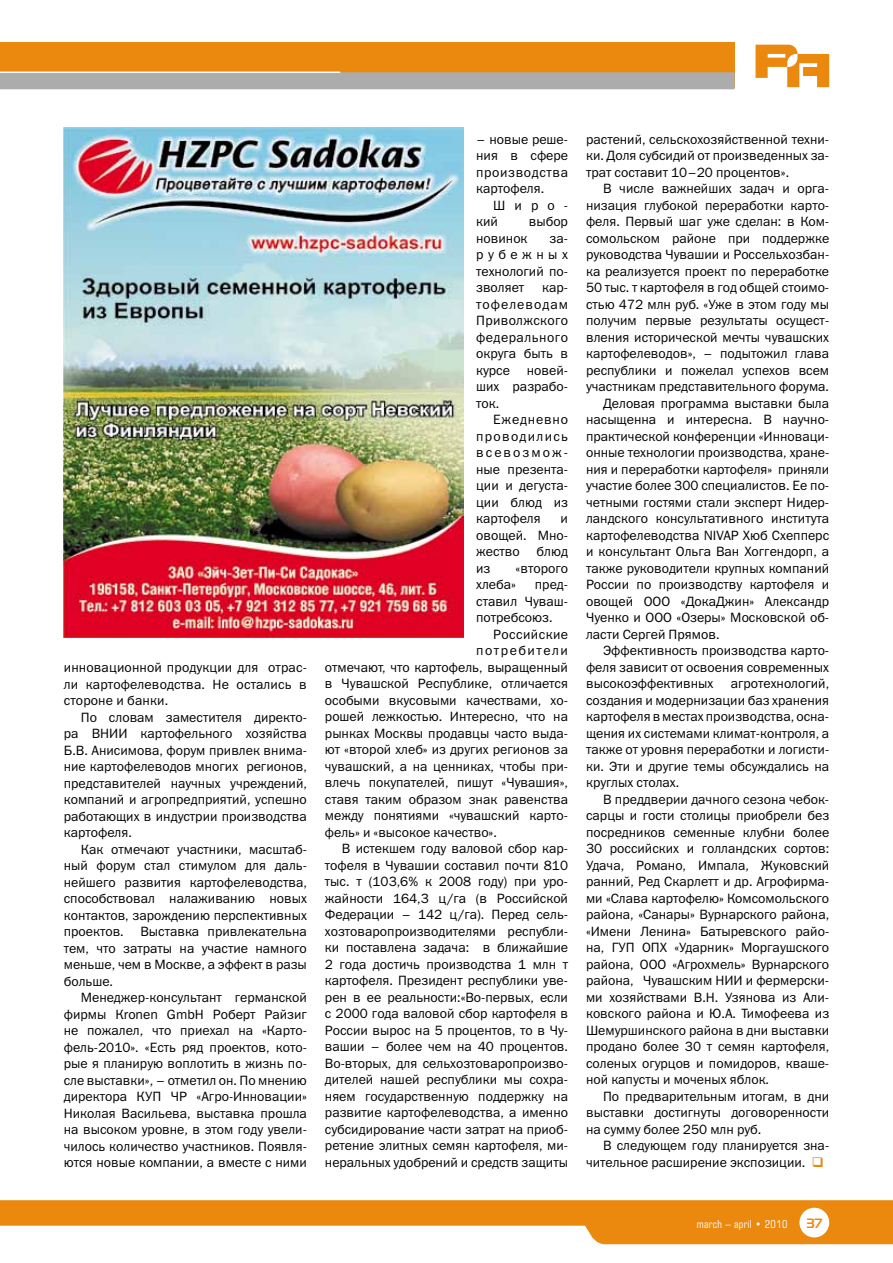
<style>
.page{position:relative;width:893px;height:1263px;background:#fff}
.page>*{position:absolute;margin:0;border:0;box-sizing:border-box;transform-origin:0 0}
.t1{font:13.5px/16.5px "Franklin Gothic Book C";color:#000;text-align:justify}
.t2{font:13.5px "Franklin Gothic Book C";letter-spacing:.115em;color:#000}
.t3{font:13.5px "Franklin Gothic Book C";letter-spacing:.03em;color:#000}
.t4{font:700 13.5px "Magistral C";color:#eb880e}
.t5{font:10.5px "Europe Cond";letter-spacing:.03em;color:#fff}
.s1{color:#eb880e}
</style>
<div class="page">
<svg style="left:0;top:1200px;width:893px;height:44px"></svg>
<div style="left:799px;top:1208px;width:30px;height:29px;background:#fff;border-radius:50%"></div>
<svg style="left:0;top:43px;width:830px;height:47px"></svg>
<hr style="left:0;top:72px;width:340px;height:1px;background:#fff">
<img style="left:64px;top:128px;width:399px;height:510px">
<p class="t1" style="left:64px;top:659px;width:245px">инновационной продукции для отрас&shy;ли картофелеводства. Не остались в стороне и банки.</p>
<p class="t1" style="left:64px;top:709px;width:245px;text-indent:17px">По словам заместителя директо&shy;ра ВНИИ картофельного хозяйства Б.В. Анисимова, форум привлек внима&shy;ние картофелеводов многих регионов, представителей научных учреждений, компаний и агропредприятий, успешно работающих в индустрии производства картофеля.</p>
<p class="t1" style="left:64px;top:841px;width:245px;text-indent:17px">Как отмечают участники, масштаб&shy;ный форум стал стимулом для даль&shy;нейшего развития картофелеводства, способствовал налаживанию новых контактов, зарождению перспективных проектов. Выставка привлекательна тем, что затраты на участие намного меньше, чем в Москве, а эффект в разы больше.</p>
<p class="t1" style="left:64px;top:989px;width:245px;text-indent:17px">Менеджер-консультант германской фирмы Кronen GmbH Роберт Райзиг не пожалел, что приехал на «Карто&shy;фель-2010». «Есть ряд проектов, кото&shy;рые я планирую воплотить в жизнь по&shy;сле выставки», – отметил он. По мнению директора КУП ЧР «Агро-Инновации» Николая Васильева, выставка прошла на высоком уровне, в этом году увели&shy;чилось количество участников. Появля&shy;ются новые компании, а вместе с ними</p>
<p class="t1" style="left:476px;top:131px;width:93px">– новые реше&shy;ния в сфере производства картофеля.</p>
<p class="t1" style="left:476px;top:197px;width:93px;text-indent:17px">Широ&shy;кий</p>
<p class="t1" style="left:529px;top:213px;width:41px">выбор</p>
<p class="t1" style="left:476px;top:230px;width:93px;text-indent:73px">за&shy;рубежных технологий по&shy;зволяет</p>
<p class="t1" style="left:476px;top:230px;width:53px">новинок</p>
<p class="t1" style="left:476px;top:279px;width:93px;text-indent:66px">кар&shy;тофелеводам Приволжского федерального округа быть в курсе</p>
<p class="t1" style="left:476px;top:362px;width:93px;text-indent:51px">новей&shy;ших разрабо&shy;ток.</p>
<p class="t1" style="left:476px;top:411px;width:93px;text-indent:17px">Ежедневно проводились всевозмож&shy;ные презента&shy;ции и дегуста&shy;ции блюд из картофеля</p>
<p class="t1" style="left:476px;top:510px;width:93px;text-indent:84px">и овощей. Мно&shy;жество блюд из</p>
<p class="t1" style="left:476px;top:560px;width:93px;text-indent:39px">«второго хлеба»</p>
<p class="t1" style="left:476px;top:576px;width:93px;text-indent:59px">пред&shy;ставил Чуваш&shy;потребсоюз.</p>
<p class="t3" style="left:493px;top:627px;width:76px">Российские</p>
<p class="t2" style="left:476px;top:643px;width:93px">потребители</p>
<p class="t1" style="left:325px;top:659px;width:245px">отмечают, что картофель, выращенный</p>
<p class="t1" style="left:325px;top:675px;width:245px">в Чувашской Республике, отличается</p>
<p class="t1" style="left:325px;top:692px;width:245px">особыми вкусовыми качествами, хо-</p>
<p class="t1" style="left:325px;top:708px;width:245px">рошей лежкостью. Интересно, что на</p>
<p class="t1" style="left:325px;top:725px;width:245px">рынках Москвы продавцы часто выда-</p>
<p class="t1" style="left:325px;top:741px;width:245px">ют «второй хлеб» из других регионов за</p>
<p class="t1" style="left:325px;top:758px;width:245px">чувашский, а на ценниках, чтобы при-</p>
<p class="t1" style="left:325px;top:774px;width:245px">влечь покупателей, пишут «Чувашия»,</p>
<p class="t1" style="left:325px;top:791px;width:245px">ставя таким образом знак равенства</p>
<p class="t1" style="left:325px;top:807px;width:245px">между понятиями «чувашский карто-</p>
<p class="t1" style="left:325px;top:824px;width:173px">фель» и «высокое качество».</p>
<p class="t1" style="left:342px;top:840px;width:228px">В истекшем году валовой сбор кар-</p>
<p class="t1" style="left:325px;top:857px;width:245px">тофеля в Чувашии составил почти 810</p>
<p class="t1" style="left:325px;top:873px;width:245px">тыс. т (103,6% к 2008 году) при уро-</p>
<p class="t1" style="left:325px;top:890px;width:245px">жайности 164,3 ц/га (в Российской</p>
<p class="t1" style="left:325px;top:906px;width:245px">Федерации – 142 ц/га). Перед сель-</p>
<p class="t1" style="left:325px;top:923px;width:245px">хозтоваропроизводителями республи-</p>
<p class="t1" style="left:325px;top:939px;width:245px">ки поставлена задача: в ближайшие</p>
<p class="t1" style="left:325px;top:956px;width:245px">2 года достичь производства 1 млн т</p>
<p class="t1" style="left:325px;top:972px;width:245px">картофеля. Президент республики уве-</p>
<p class="t1" style="left:325px;top:989px;width:245px">рен в ее реальности:«Во-первых, если</p>
<p class="t1" style="left:325px;top:1005px;width:245px">с 2000 года валовой сбор картофеля в</p>
<p class="t1" style="left:325px;top:1022px;width:245px">России вырос на 5 процентов, то в Чу-</p>
<p class="t1" style="left:325px;top:1038px;width:245px">вашии – более чем на 40 процентов.</p>
<p class="t1" style="left:325px;top:1055px;width:245px">Во-вторых, для сельхозтоваропроизво-</p>
<p class="t1" style="left:325px;top:1071px;width:245px">дителей нашей республики мы сохра-</p>
<p class="t1" style="left:325px;top:1088px;width:245px">няем государственную поддержку на</p>
<p class="t1" style="left:325px;top:1104px;width:245px">развитие картофелеводства, а именно</p>
<p class="t1" style="left:325px;top:1121px;width:245px">субсидирование части затрат на приоб-</p>
<p class="t1" style="left:325px;top:1137px;width:245px">ретение элитных семян картофеля, ми-</p>
<p class="t1" style="left:325px;top:1154px;width:245px">неральных удобрений и средств защиты</p>
<p class="t1" style="left:586px;top:131px;width:245px">растений, сельскохозяйственной техни&shy;ки. Доля субсидий от произведенных за&shy;трат составит 10–20 процентов».</p>
<p class="t1" style="left:603px;top:180px;width:228px">В числе важнейших задач и орга-</p>
<p class="t1" style="left:586px;top:197px;width:245px">низация глубокой переработки карто-</p>
<p class="t1" style="left:586px;top:213px;width:245px">феля. Первый шаг уже сделан: в Ком-</p>
<p class="t1" style="left:586px;top:230px;width:245px">сомольском районе при поддержке</p>
<p class="t1" style="left:586px;top:246px;width:245px">руководства Чувашии и Россельхозбан-</p>
<p class="t1" style="left:586px;top:263px;width:245px">ка реализуется проект по переработке</p>
<p class="t1" style="left:586px;top:279px;width:245px">50 тыс. т картофеля в год общей стоимо-</p>
<p class="t1" style="left:586px;top:296px;width:245px">стью 472 млн руб. «Уже в этом году мы</p>
<p class="t1" style="left:586px;top:312px;width:245px">получим первые результаты осущест-</p>
<p class="t1" style="left:586px;top:329px;width:245px">вления исторической мечты чувашских</p>
<p class="t1" style="left:586px;top:345px;width:245px">картофелеводов», – подытожил глава</p>
<p class="t1" style="left:586px;top:362px;width:245px">республики и пожелал успехов всем</p>
<p class="t1" style="left:586px;top:378px;width:245px">участникам представительного форума.</p>
<p class="t1" style="left:603px;top:395px;width:228px">Деловая программа выставки была</p>
<p class="t1" style="left:586px;top:411px;width:245px">насыщенна и интересна. В научно-</p>
<p class="t1" style="left:586px;top:428px;width:245px">практической конференции «Инноваци-</p>
<p class="t1" style="left:586px;top:444px;width:245px">онные технологии производства, хране-</p>
<p class="t1" style="left:586px;top:461px;width:245px">ния и переработки картофеля» приняли</p>
<p class="t1" style="left:586px;top:477px;width:245px">участие более 300 специалистов. Ее по-</p>
<p class="t1" style="left:586px;top:494px;width:245px">четными гостями стали эксперт Нидер-</p>
<p class="t1" style="left:586px;top:510px;width:245px">ландского консультативного института</p>
<p class="t1" style="left:586px;top:527px;width:245px">картофелеводства NIVAP Хюб Схепперс</p>
<p class="t1" style="left:586px;top:543px;width:245px">и консультант Ольга Ван Хоггендорп, а</p>
<p class="t1" style="left:586px;top:560px;width:245px">также руководители крупных компаний</p>
<p class="t1" style="left:586px;top:576px;width:245px">России по производству картофеля и</p>
<p class="t1" style="left:586px;top:593px;width:245px">овощей ООО «ДокаДжин» Александр</p>
<p class="t1" style="left:586px;top:609px;width:245px">Чуенко и ООО «Озеры» Московской об-</p>
<p class="t1" style="left:586px;top:626px;width:135px">ласти Сергей Прямов.</p>
<p class="t1" style="left:603px;top:642px;width:228px">Эффективность производства карто-</p>
<p class="t1" style="left:586px;top:659px;width:245px">феля зависит от освоения современных</p>
<p class="t1" style="left:586px;top:675px;width:129px">высокоэффективных</p>
<p class="t1" style="left:586px;top:675px;width:245px;text-indent:145px">агротехнологий, создания и модернизации баз хранения картофеля в местах производства, осна&shy;щения их системами климат-контроля, а также от уровня переработки и логисти&shy;ки. Эти и другие темы обсуждались на круглых столах.</p>
<p class="t1" style="left:586px;top:791px;width:245px;text-indent:17px">В преддверии дачного сезона чебок&shy;сарцы и гости столицы приобрели без посредников семенные клубни более 30 российских и голландских сортов:<br>Удача, Романо, Импала, Жуковский ранний, Ред Скарлетт и др. Агрофирма&shy;ми «Слава картофелю» Комсомольского района, «Санары» Вурнарского района, «Имени Ленина» Батыревского райо&shy;на, ГУП ОПХ «Ударник» Моргаушского района, ООО «Агрохмель» Вурнарского района, Чувашским НИИ и фермерски&shy;ми хозяйствами В.Н. Узянова из Али&shy;ковского района и Ю.А. Тимофеева из Шемуршинского района в дни выставки продано более 30 т семян картофеля, соленых огурцов и помидоров, кваше&shy;ной капусты и моченых яблок.</p>
<p class="t1" style="left:586px;top:1088px;width:245px;text-indent:17px">По предварительным итогам, в дни выставки достигнуты договоренности на сумму более 250 млн руб.</p>
<p class="t1" style="left:586px;top:1137px;width:245px;text-indent:17px">В следующем году планируется зна&shy;чительное расширение экспозиции. <span class="s1">❑</span></p>
<p class="t5" style="left:697px;top:1218px;width:92px">march – april • 2010</p>
<p class="t4" style="left:806px;top:1215px;width:17px">37</p>
</div>
